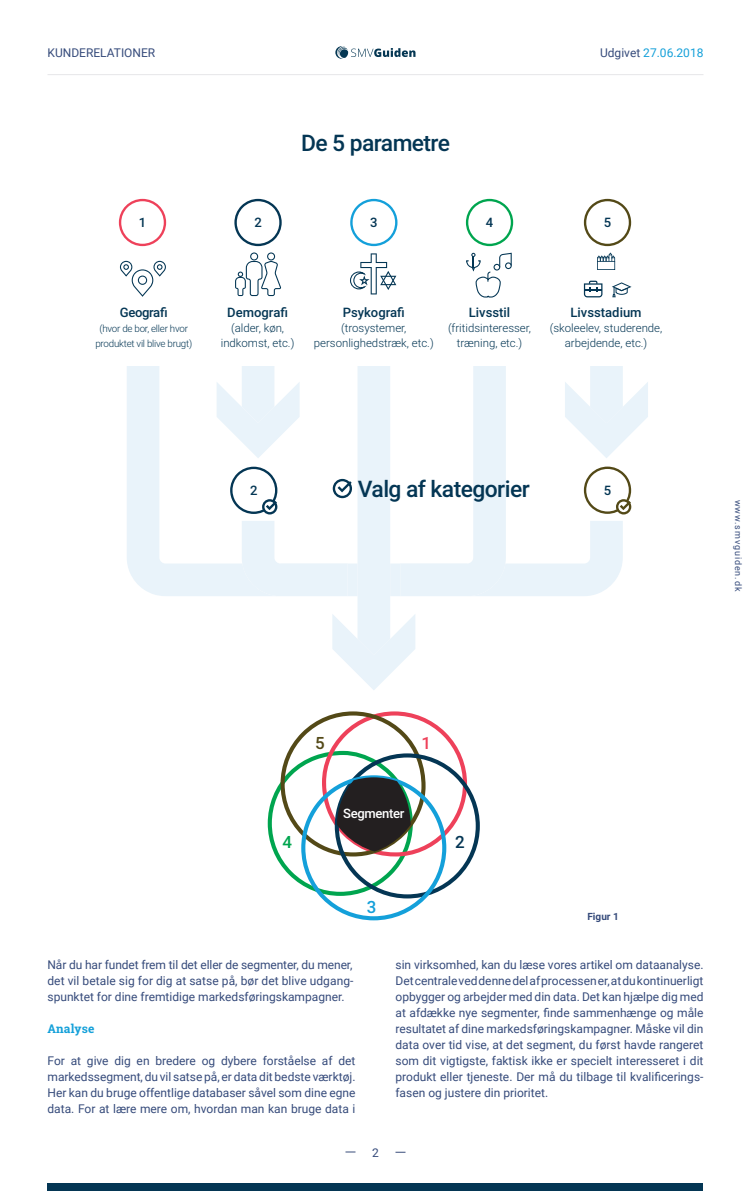
<style>
.page{position:relative;width:751px;height:1191px;background:#fff}
.page>*{position:absolute;margin:0;border:0;box-sizing:border-box;transform-origin:0 0}
.t1{font:500 22.9px "Roboto";letter-spacing:-.025em;color:#043654}
.t2{font:500 16.9px "Roboto";color:#ee415a}
.t3{font:500 16.9px "Roboto";color:#043654}
.t4{font:500 16.9px "Roboto";color:#14a0da}
.t5{font:500 16.9px "Roboto";color:#00a54f}
.t6{font:500 16.9px "Roboto";color:#534917}
.t7{font:500 13.1px "Roboto";color:#043654}
.t8{font:500 13.1px "Roboto";letter-spacing:-.025em;color:#fff}
.t9{font:500 13.1px "Roboto";letter-spacing:-.025em;color:#043654}
.t10{font:12px/16px "Roboto";color:#364b7b;text-align:justify}
.t11{font:12px "Roboto";color:#14a0d9}
.t12{font:700 12px "Roboto Slab";letter-spacing:.01em;color:#14a0d9}
.t13{font:300 11.4px/14.7px "Roboto";color:#043654;text-align:center}
.t14{font:700 10px "Roboto";color:#364b7b}
.t15{font:300 9.8px/14.7px "Roboto";letter-spacing:-.025em;color:#043654;text-align:center}
.t16{font:9px "Roboto";letter-spacing:.1em;color:#364b7b}
.s1{color:#364b7b}
</style>
<div class="page">
<div style="left:48px;top:1183px;width:656px;height:8px;background:#043654"></div>
<svg style="left:336px;top:46px;width:80px;height:13px"></svg>
<hr style="left:48px;top:74px;width:656px;height:1px;background:#e6e7e9">
<svg style="left:127px;top:366px;width:90px;height:230px"></svg>
<svg style="left:234px;top:198px;width:48px;height:98px"></svg>
<svg style="left:119px;top:199px;width:47px;height:47px"></svg>
<svg style="left:120px;top:261px;width:46px;height:36px"></svg>
<svg style="left:350px;top:198px;width:48px;height:49px"></svg>
<svg style="left:350px;top:253px;width:46px;height:41px"></svg>
<svg style="left:465px;top:198px;width:49px;height:49px"></svg>
<svg style="left:466px;top:253px;width:46px;height:45px"></svg>
<svg style="left:584px;top:281px;width:18px;height:16px"></svg>
<svg style="left:612px;top:282px;width:20px;height:15px"></svg>
<svg style="left:583px;top:198px;width:49px;height:72px"></svg>
<svg style="left:267px;top:711px;width:213px;height:209px"></svg>
<svg style="left:217px;top:366px;width:431px;height:324px"></svg>
<p class="t10" style="left:47px;top:44px;width:109px">KUNDERELATIONER</p>
<p class="t11" style="left:600px;top:44px;width:105px"><span class="s1">Udgivet</span> 27.06.2018</p>
<p class="t7" style="left:139px;top:213px;width:9px">1</p>
<p class="t7" style="left:254px;top:213px;width:9px">2</p>
<h1 class="t1" style="left:301px;top:127px;width:151px">De 5 parametre</h1>
<p class="t7" style="left:370px;top:213px;width:9px">3</p>
<p class="t7" style="left:486px;top:213px;width:9px">4</p>
<p class="t7" style="left:604px;top:213px;width:9px">5</p>
<p class="t9" style="left:120px;top:303px;width:49px">Geografi</p>
<p class="t15" style="left:95px;top:321px;width:98px">(hvor de bor, eller hvor produktet vil blive brugt)</p>
<p class="t7" style="left:227px;top:303px;width:62px">Demografi</p>
<p class="t13" style="left:221px;top:320px;width:75px">(alder, køn, indkomst, etc.)</p>
<p class="t7" style="left:343px;top:303px;width:64px">Psykografi</p>
<p class="t13" style="left:314px;top:320px;width:121px">(trosystemer, personlighedstræk, etc.)</p>
<p class="t7" style="left:469px;top:303px;width:43px">Livsstil</p>
<p class="t13" style="left:448px;top:320px;width:85px">(fritidsinteresser, træning, etc.)</p>
<p class="t7" style="left:571px;top:303px;width:73px">Livsstadium</p>
<p class="t13" style="left:550px;top:320px;width:114px">(skoleelev, studerende, arbejdende, etc.)</p>
<p class="t7" style="left:250px;top:481px;width:9px">2</p>
<h1 class="t1" style="left:358px;top:473px;width:173px">Valg af kategorier</h1>
<p class="t7" style="left:604px;top:481px;width:9px">5</p>
<p class="t16" style="left:745px;top:500px;width:93px;rotate:90deg">www.smvguiden.dk</p>
<h2 class="t5" style="left:283px;top:830px;width:11px">4</h2>
<h2 class="t6" style="left:315px;top:731px;width:11px">5</h2>
<h2 class="t2" style="left:422px;top:731px;width:11px">1</h2>
<p class="t8" style="left:343px;top:804px;width:63px">Segmenter</p>
<h2 class="t4" style="left:367px;top:895px;width:11px">3</h2>
<h2 class="t3" style="left:455px;top:830px;width:11px">2</h2>
<p class="t14" style="left:588px;top:909px;width:33px">Figur 1</p>
<p class="t10" style="left:48px;top:956px;width:307px">Når du har fundet frem til det eller de segmenter, du mener, det vil betale sig for dig at satse på, bør det blive udgang&shy;spunktet for dine fremtidige markedsføringskampagner.</p>
<p class="t12" style="left:48px;top:1020px;width:49px">Analyse</p>
<p class="t10" style="left:48px;top:1052px;width:310px">For at give dig en bredere og dybere forståelse af det markedssegment, du vil satse på, er data dit bedste værktøj.<br>Her kan du bruge offentlige databaser såvel som dine egne data. For at lære mere om, hvordan man kan bruge data i</p>
<p class="t10" style="left:395px;top:956px;width:310px">sin virksomhed, kan du læse vores artikel om dataanalyse.<br>Det centrale ved denne del af processen er, at du kontinuerligt opbygger og arbejder med din data. Det kan hjælpe dig med at afdække nye segmenter, finde sammenhænge og måle resultatet af dine markedsføringskampagner. Måske vil din data over tid vise, at det segment, du først havde rangeret som dit vigtigste, faktisk ikke er specielt interesseret i dit produkt eller tjeneste. Der må du tilbage til kvalificerings&shy;fasen og justere din prioritet.</p>
<p class="t10" style="left:372px;top:1144px;width:8px">2</p>
</div>
